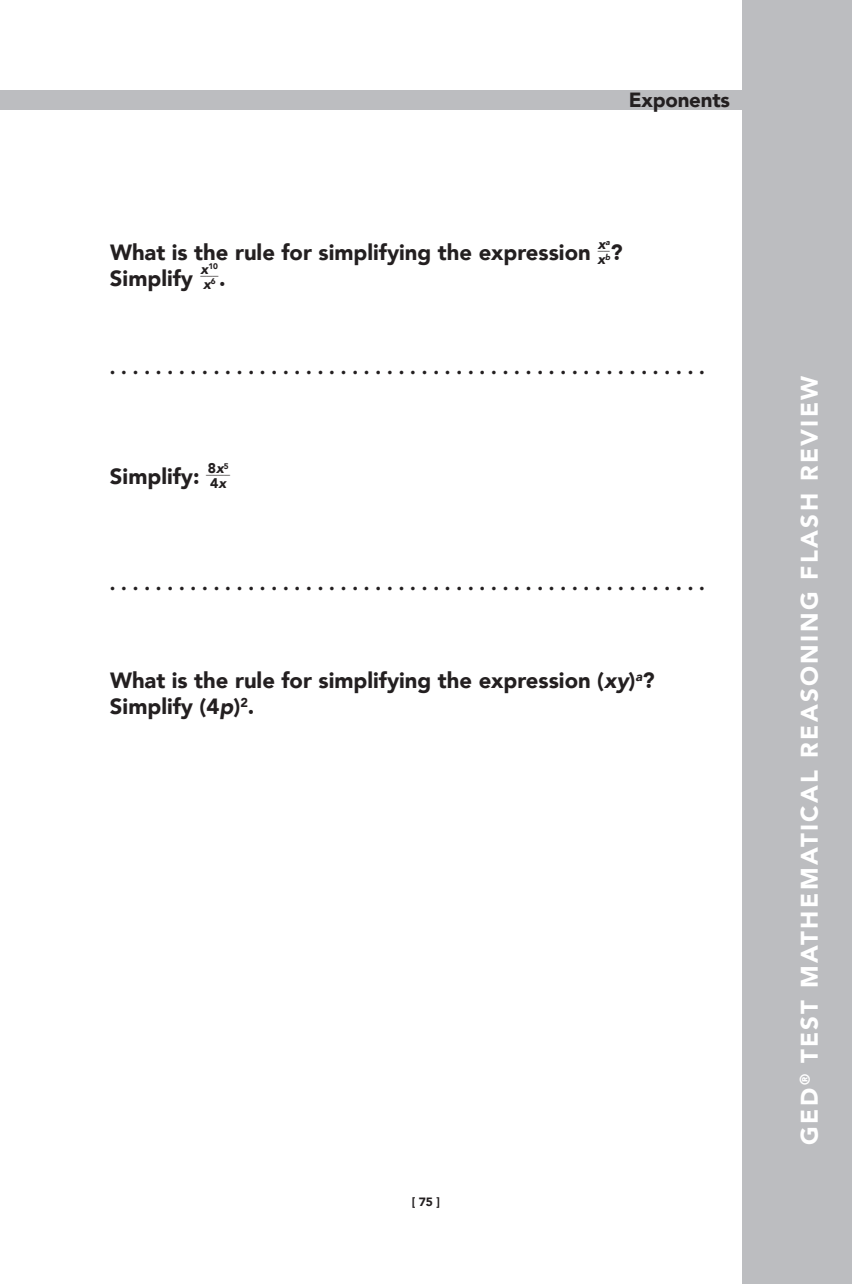
<style>
.page{position:relative;width:852px;height:1284px;background:#fff}
.page>*{position:absolute;margin:0;border:0;box-sizing:border-box;transform-origin:0 0}
.t1{font:900 24px "Avenir";letter-spacing:.1em;color:#fff}
.t2{font:900 22px/26px "Avenir";color:#231f20}
.t3{font:900 20.4px "Avenir";letter-spacing:-.01em;color:#231f20}
.t4{font:900 14px "Avenir";color:#231f20}
.t5{font:italic 900 14px/15px "Avenir";color:#231f20}
.t6{font:12px "Avenir";color:#231f20}
.t7{font:900 12px "Avenir";color:#231f20}
.t8{font:900 10px "Avenir";color:#231f20}
.t9{font:900 8.2px/15px "Avenir";color:#231f20}
.t10{font:italic 900 8.2px "Avenir";color:#231f20}
.s1{font-style:italic}
</style>
<div class="page">
<div style="left:0;top:90px;width:762px;height:19px;background:#bcbdc0"></div>
<div style="left:742px;top:0;width:110px;height:1284px;background:#bcbdc0"></div>
<p class="t3" style="left:629px;top:83px;width:103px">Exponents</p>
<p class="t10" style="left:606px;top:235px;width:6px">a</p>
<p class="t5" style="left:598px;top:237px;width:9px">x</p>
<p class="t10" style="left:605px;top:250px;width:7px">b</p>
<p class="t2" style="left:110px;top:239px;width:514px">What is the rule for simplifying the expression <sub>x</sub> ?</p>
<p class="t6" style="left:598px;top:239px;width:13px">__</p>
<p class="t9" style="left:208px;top:259px;width:11px">10<br>6</p>
<p class="t2" style="left:110px;top:265px;width:85px">Simplify</p>
<p class="t5" style="left:201px;top:262px;width:12px">x x</p>
<p class="t6" style="left:200px;top:264px;width:19px">___</p>
<p class="t2" style="left:219px;top:265px;width:8px">.</p>
<p class="t8" style="left:110px;top:364px;width:596px">• • • • • • • • • • • • • • • • • • • • • • • • • • • • • • • • • • • • • • • • • • • • • • • • • • • •</p>
<p class="t2" style="left:110px;top:463px;width:91px">Simplify:</p>
<p class="t4" style="left:208px;top:457px;width:22px">8<span class="s1">x</span><sup>5</sup></p>
<p class="t6" style="left:206px;top:463px;width:25px">____</p>
<p class="t4" style="left:210px;top:472px;width:18px">4<span class="s1">x</span></p>
<p class="t8" style="left:110px;top:580px;width:596px">• • • • • • • • • • • • • • • • • • • • • • • • • • • • • • • • • • • • • • • • • • • • • • • • • • • •</p>
<p class="t2" style="left:110px;top:667px;width:546px">What is the rule for simplifying the expression (<span class="s1">xy</span>)<sup>a</sup>?<br>Simplify (4<span class="s1">p</span>)<sup>2</sup>.</p>
<p class="t7" style="left:412px;top:1192px;width:30px">[ 75 ]</p>
<p class="t1" style="left:789px;top:1145px;width:771px;rotate:-90deg">GED<sup>®</sup> TEST MATHEMATICAL REASONING FLASH REVIEW</p>
</div>
